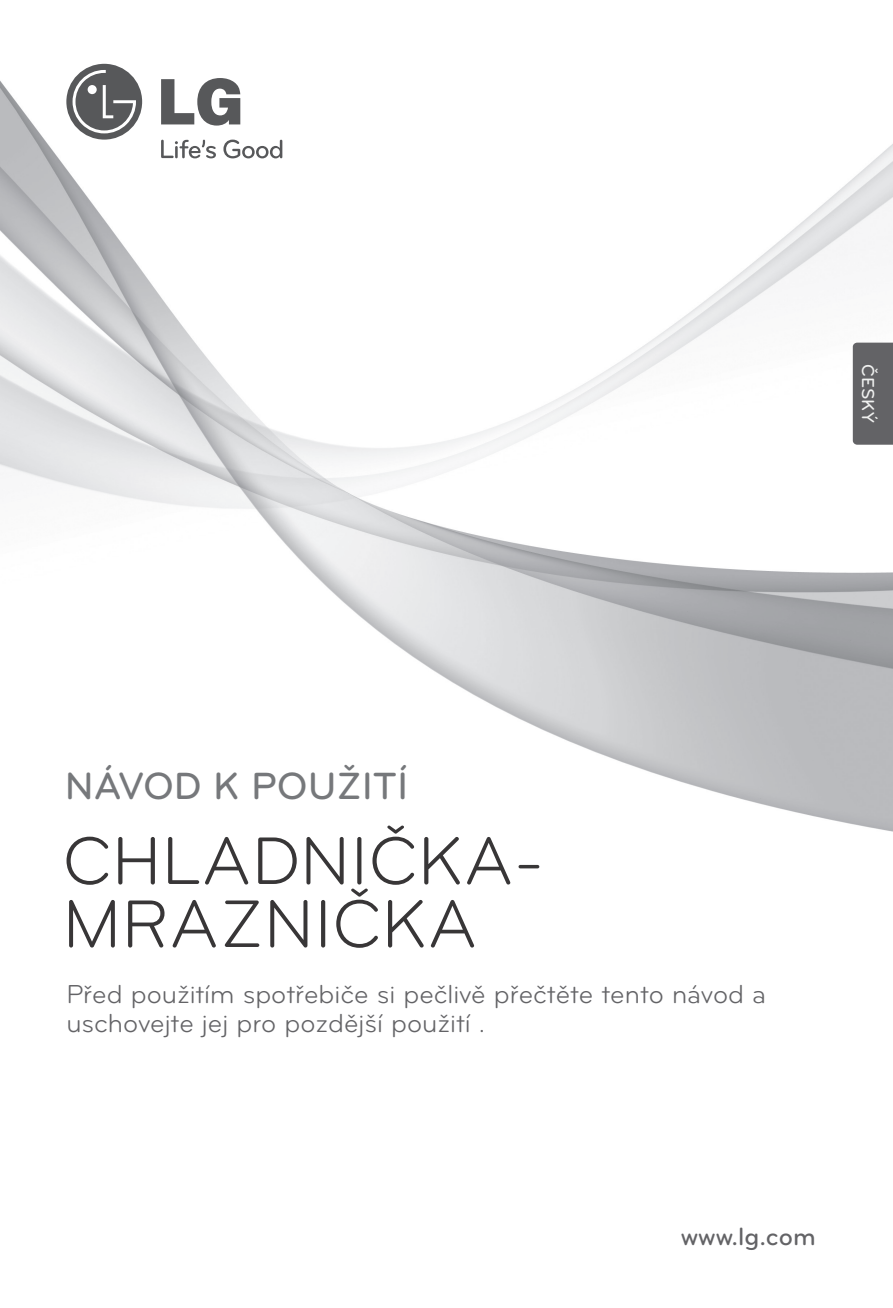
<style>
.page{position:relative;width:893px;height:1308px;background:#fff}
.page>*{position:absolute;margin:0;border:0;box-sizing:border-box;transform-origin:0 0}
.t1{font:69.75px/63px "Bryant LG";color:#383637}
.t2{font:500 39.38px "Bryant LG";color:#76787b}
.t3{font:27px/29.2px "Bryant LG";color:#636366}
.t4{font:500 25.88px "Bryant LG";color:#636366}
.t5{font:500 18px "Bryant LG";color:#f0f1f0}
</style>
<div class="page">
<img style="left:0;top:63px;width:893px;height:769px">
<svg style="left:161px;top:140px;width:55px;height:18px"></svg>
<svg style="left:223px;top:140px;width:59px;height:18px"></svg>
<svg style="left:161px;top:78px;width:79px;height:48px"></svg>
<div style="left:66px;top:64px;width:76px;height:76px;background:#57585a;border-radius:50%"></div>
<svg style="left:73px;top:70px;width:63px;height:63px"></svg>
<div style="left:853px;top:342px;width:40px;height:103px;background:#636366"></div>
<p class="t5" style="left:879px;top:364px;width:59px;rotate:90deg">ČESKÝ</p>
<h2 class="t2" style="left:65px;top:761px;width:345px">NÁVOD K POUŽITÍ</h2>
<h1 class="t1" style="left:62px;top:830px;width:483px">CHLADNIČKA-<br>MRAZNIČKA</h1>
<p class="t3" style="left:66px;top:979px;width:701px">Před použitím spotřebiče si pečlivě přečtěte tento návod a uschovejte jej pro pozdější použití .</p>
<p class="t4" style="left:681px;top:1220px;width:137px">www.lg.com</p>
</div>
